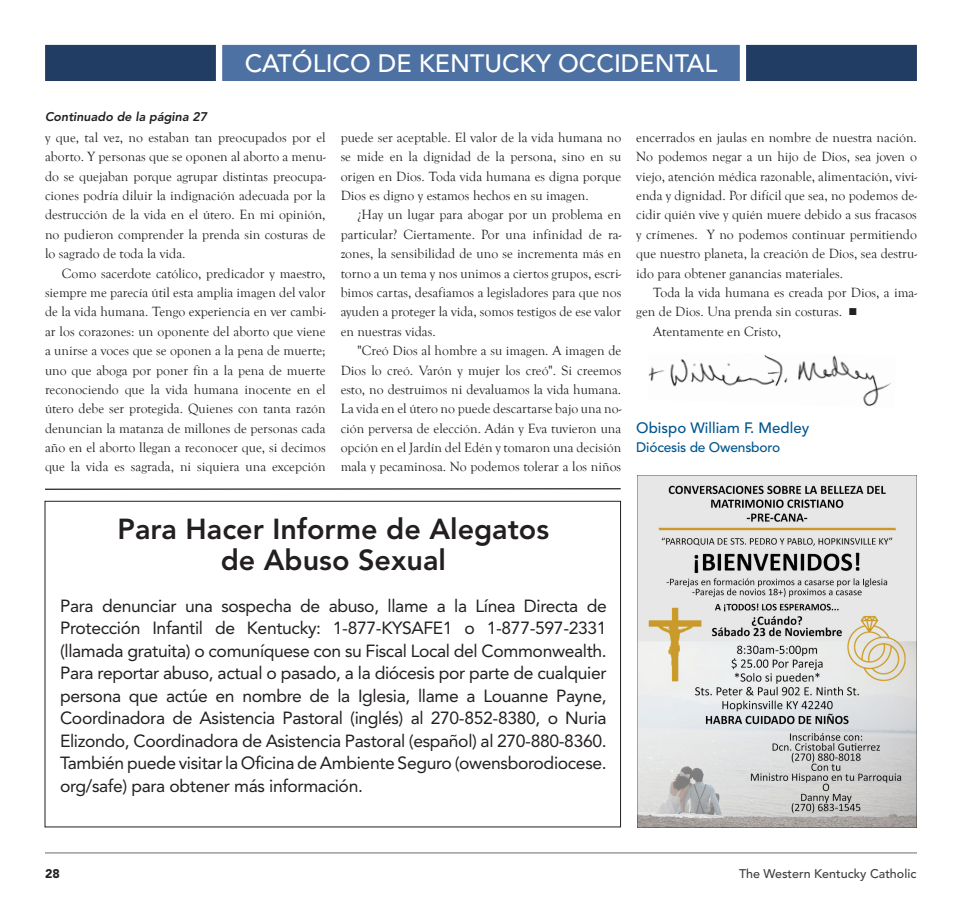
<style>
.page{position:relative;width:962px;height:923px;background:#fff}
.page>*{position:absolute;margin:0;border:0;box-sizing:border-box;transform-origin:0 0}
.t1{font:800 28.75px/31.2px "Avenir LT Std";color:#231f20;text-align:center}
.t2{font:500 25px "Avenir LT Std";color:#fff}
.t3{font:17.5px/22.5px "Avenir LT Std";letter-spacing:-.02em;color:#231f20;text-align:justify}
.t4{font:500 15px "Avenir LT Std";color:#01568e}
.t5{font:13.75px/19.4px "Goudy Old Style T";color:#231f20;text-align:justify}
.t6{font:500 13.75px "Avenir LT Std";letter-spacing:-.015em;color:#01568e}
.t7{font:500 12.5px "Avenir LT Std";color:#3e3e3f}
.t8{font:italic 800 12.5px "Avenir LT Std";color:#231f20}
.t9{font:900 12.5px "Avenir LT Std";color:#231f20}
</style>
<div class="page">
<hr style="left:45px;top:852px;width:872px;height:1px;background:#939598">
<div style="left:45px;top:44px;width:872px;height:37px;background:#223d64"></div>
<div style="left:213px;top:44px;width:536px;height:37px;background:#4d71a2"></div>
<svg style="left:45px;top:488px;width:576px;height:2px"></svg>
<img style="left:649px;top:355px;width:242px;height:51px">
<img style="left:638px;top:476px;width:279px;height:351px">
<p class="t8" style="left:45px;top:109px;width:164px">Continuado de la página 27</p>
<h2 class="t2" style="left:245px;top:49px;width:474px">CATÓLICO DE KENTUCKY OCCIDENTAL</h2>
<p class="t5" style="left:45px;top:128px;width:282px">y que, tal vez, no estaban tan preocupados por el aborto. Y personas que se oponen al aborto a menu&shy;do se quejaban porque agrupar distintas preocupa&shy;ciones podría diluir la indignación adecuada por la destrucción de la vida en el útero. En mi opinión, no pudieron comprender la prenda sin costuras de lo sagrado de toda la vida.</p>
<p class="t5" style="left:45px;top:264px;width:282px;text-indent:17px">Como sacerdote católico, predicador y maestro, siempre me parecía útil esta amplia imagen del valor de la vida humana. Tengo experiencia en ver cambi&shy;ar los corazones: un oponente del aborto que viene a unirse a voces que se oponen a la pena de muerte; uno que aboga por poner fin a la pena de muerte reconociendo que la vida humana inocente en el útero debe ser protegida. Quienes con tanta razón denuncian la matanza de millones de personas cada año en el aborto llegan a reconocer que, si decimos que la vida es sagrada, ni siquiera una excepción</p>
<p class="t5" style="left:341px;top:128px;width:282px">puede ser aceptable. El valor de la vida humana no se mide en la dignidad de la persona, sino en su origen en Dios. Toda vida humana es digna porque Dios es digno y estamos hechos en su imagen.</p>
<p class="t5" style="left:341px;top:205px;width:282px;text-indent:17px">¿Hay un lugar para abogar por un problema en particular? Ciertamente. Por una infinidad de ra&shy;zones, la sensibilidad de uno se incrementa más en torno a un tema y nos unimos a ciertos grupos, escri&shy;bimos cartas, desafiamos a legisladores para que nos ayuden a proteger la vida, somos testigos de ese valor en nuestras vidas.</p>
<p class="t5" style="left:341px;top:341px;width:282px;text-indent:17px">"Creó Dios al hombre a su imagen. A imagen de Dios lo creó. Varón y mujer los creó". Si creemos esto, no destruimos ni devaluamos la vida humana.<br>La vida en el útero no puede descartarse bajo una no&shy;ción perversa de elección. Adán y Eva tuvieron una opción en el Jardín del Edén y tomaron una decisión mala y pecaminosa. No podemos tolerar a los niños</p>
<p class="t5" style="left:636px;top:128px;width:282px">encerrados en jaulas en nombre de nuestra nación.<br>No podemos negar a un hijo de Dios, sea joven o viejo, atención médica razonable, alimentación, vivi&shy;enda y dignidad. Por difícil que sea, no podemos de&shy;cidir quién vive y quién muere debido a sus fracasos y crímenes. Y no podemos continuar permitiendo que nuestro planeta, la creación de Dios, sea destru&shy;ido para obtener ganancias materiales.</p>
<p class="t5" style="left:653px;top:283px;width:265px">Toda la vida humana es creada por Dios, a ima-</p>
<p class="t5" style="left:636px;top:302px;width:222px">gen de Dios. Una prenda sin costuras. ■</p>
<p class="t5" style="left:653px;top:322px;width:129px">Atentamente en Cristo,</p>
<p class="t4" style="left:636px;top:419px;width:174px">Obispo William F. Medley</p>
<p class="t6" style="left:636px;top:439px;width:145px">Diócesis de Owensboro</p>
<h1 class="t1" style="left:117px;top:513px;width:433px">Para Hacer Informe de Alegatos de Abuso Sexual</h1>
<p class="t3" style="left:60px;top:594px;width:548px">Para denunciar una sospecha de abuso, llame a la Línea Directa de Protección Infantil de Kentucky: 1-877-KYSAFE1 o 1-877-597-2331 (llamada gratuita) o comuníquese con su Fiscal Local del Commonwealth.<br>Para reportar abuso, actual o pasado, a la diócesis por parte de cualquier persona que actúe en nombre de la Iglesia, llame a Louanne Payne, Coordinadora de Asistencia Pastoral (inglés) al 270-852-8380, o Nuria Elizondo, Coordinadora de Asistencia Pastoral (español) al 270-880-8360.<br>También puede visitar la Oficina de Ambiente Seguro (owensborodiocese. org/safe) para obtener más información.</p>
<p class="t9" style="left:45px;top:866px;width:16px">28</p>
<p class="t7" style="left:739px;top:866px;width:179px">The Western Kentucky Catholic</p>
</div>
